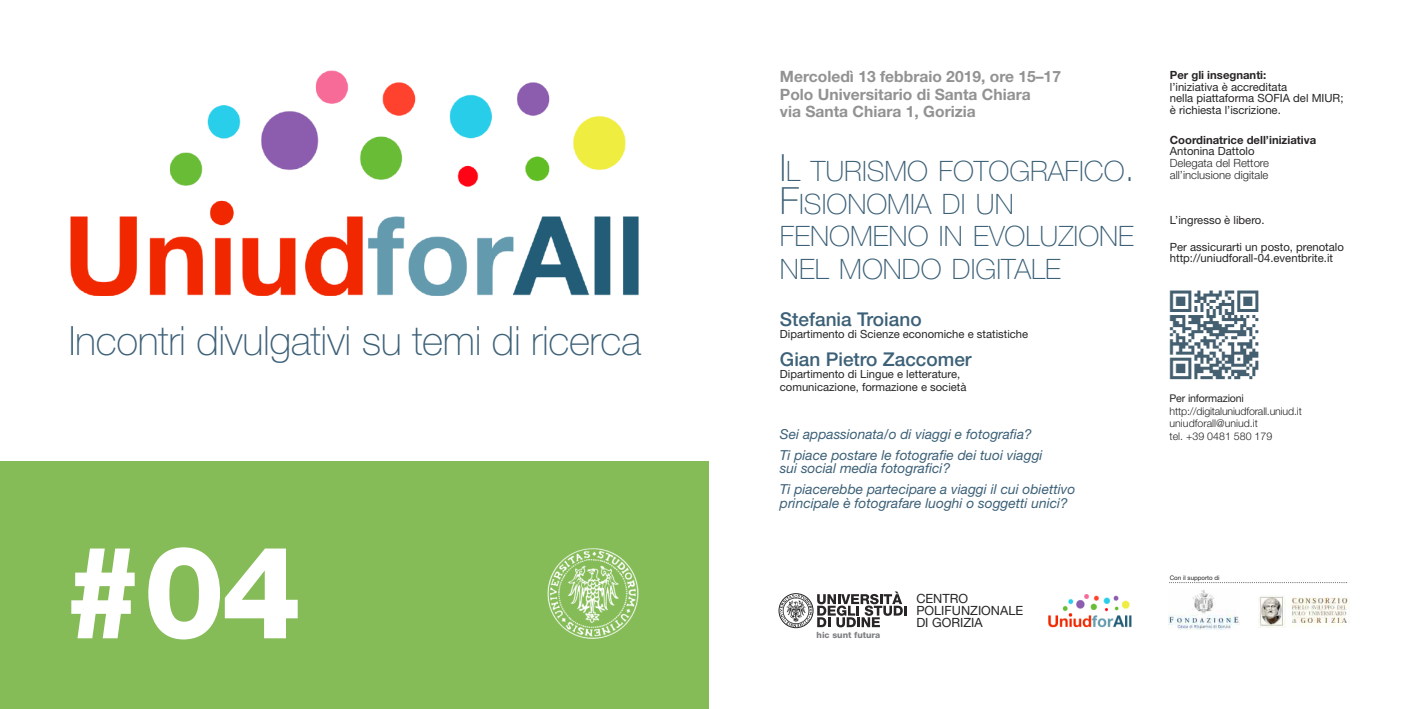
<style>
.page{position:relative;width:1418px;height:709px;background:#fff}
.page>*{position:absolute;margin:0;border:0;box-sizing:border-box;transform-origin:0 0}
.t1{font:800 128.75px "Helvetica Neue LT Std";color:#fff}
.t2{font:100 40.38px "Helvetica Neue LT Std";letter-spacing:-.01em;color:#3c6077}
.t3{font:100 28.12px/32.5px "Helvetica Neue LT Std";color:#3c6077}
.t4{font:500 19px "Helvetica Neue";color:#3c6077}
.t5{font:700 15.62px/17.5px "Helvetica Neue";color:#939293}
.t6{font:italic 13.75px/20.9px "Helvetica Neue LT Std";color:#3c6077}
.t7{font:12.75px/12px "Helvetica Neue";color:#272526}
.t8{font:11.25px/11.5px "Helvetica Neue LT Std";color:#272526}
.t9{font:11.25px/12.5px "Helvetica Neue";color:#272526}
.t10{font:700 11.25px "Helvetica Neue LT Std";color:#272526}
.t11{font:300 11.25px/11.5px "Helvetica Neue LT Std";color:#272526}
.t12{font:300 10.62px/12.5px "Helvetica Neue LT Std";letter-spacing:-.005em;color:#272526}
.t13{font:10.62px "Helvetica Neue LT Std";letter-spacing:-.015em;color:#272526}
.t14{font:800 8.62px "Helvetica Neue LT Std";color:#7e8083}
.t15{font:6.25px "Helvetica Neue LT Std";color:#272526}
.s1{font-size:37.5px}
</style>
<div class="page">
<div style="left:0;top:461px;width:709px;height:248px;background:#85bc58"></div>
<img style="left:1048px;top:594px;width:84px;height:34px">
<div style="left:778px;top:593px;width:35px;height:35px;border:1px solid #272526;border-radius:50%"></div>
<svg style="left:779px;top:591px;width:127px;height:36px"></svg>
<img style="left:1168px;top:590px;width:71px;height:39px">
<img style="left:1258px;top:596px;width:91px;height:31px">
<svg style="left:1169px;top:582px;width:178px;height:1px"></svg>
<img style="left:70px;top:71px;width:569px;height:224px">
<img style="left:547px;top:548px;width:91px;height:91px">
<img style="left:1169px;top:290px;width:90px;height:90px">
<h2 class="t2" style="left:69px;top:326px;width:574px">Incontri divulgativi su temi di ricerca</h2>
<h1 class="t1" style="left:62px;top:546px;width:241px">#04</h1>
<p class="t5" style="left:780px;top:69px;width:282px">Mercoledì 13 febbraio 2019, ore 15–17<br>Polo Universitario di Santa Chiara<br>via Santa Chiara 1, Gorizia</p>
<h3 class="t3" style="left:780px;top:157px;width:356px"><span class="s1">I</span>L TURISMO FOTOGRAFICO<span class="s1">.<br>F</span>ISIONOMIA DI UN<br>FENOMENO IN EVOLUZIONE<br>NEL MONDO DIGITALE</h3>
<h3 class="t4" style="left:780px;top:312px;width:143px">Stefania Troiano</h3>
<p class="t9" style="left:780px;top:329px;width:250px">Dipartimento di Scienze economiche e statistiche</p>
<h3 class="t4" style="left:780px;top:352px;width:193px">Gian Pietro Zaccomer</h3>
<p class="t9" style="left:780px;top:369px;width:188px">Dipartimento di Lingue e letterature, comunicazione, formazione e società</p>
<p class="t6" style="left:780px;top:425px;width:264px">Sei appassionata/o di viaggi e fotografia?<br>Ti piace postare le fotografie dei tuoi viaggi</p>
<p class="t6" style="left:780px;top:459px;width:297px">sui social media fotografici?<br>Ti piacerebbe partecipare a viaggi il cui obiettivo</p>
<p class="t6" style="left:780px;top:494px;width:289px">principale è fotografare luoghi o soggetti unici?</p>
<p class="t7" style="left:916px;top:594px;width:108px">CENTRO<br>POLIFUNZIONALE</p>
<p class="t14" style="left:816px;top:632px;width:65px">hic sunt futura</p>
<p class="t7" style="left:916px;top:618px;width:68px">DI GORIZIA</p>
<p class="t10" style="left:1169px;top:71px;width:98px">Per gli insegnanti:</p>
<p class="t8" style="left:1169px;top:82px;width:175px">l’iniziativa è accreditata<br>nella piattaforma SOFIA del MIUR; è richiesta l’iscrizione.</p>
<p class="t10" style="left:1169px;top:136px;width:148px">Coordinatrice dell’iniziativa</p>
<p class="t8" style="left:1169px;top:147px;width:86px">Antonina Dattolo</p>
<p class="t11" style="left:1169px;top:158px;width:101px">Delegata del Rettore all’inclusione digitale</p>
<p class="t8" style="left:1169px;top:215px;width:96px">L’ingresso è libero.</p>
<p class="t8" style="left:1169px;top:242px;width:176px">Per assicurarti un posto, prenotalo http://uniudforall-04.eventbrite.it</p>
<p class="t13" style="left:1169px;top:394px;width:76px">Per informazioni</p>
<p class="t12" style="left:1169px;top:406px;width:134px">http://digitaluniudforall.uniud.it uniudforall@uniud.it<br>tel. +39 0481 580 179</p>
<p class="t15" style="left:1169px;top:575px;width:51px">Con il supporto di</p>
</div>
